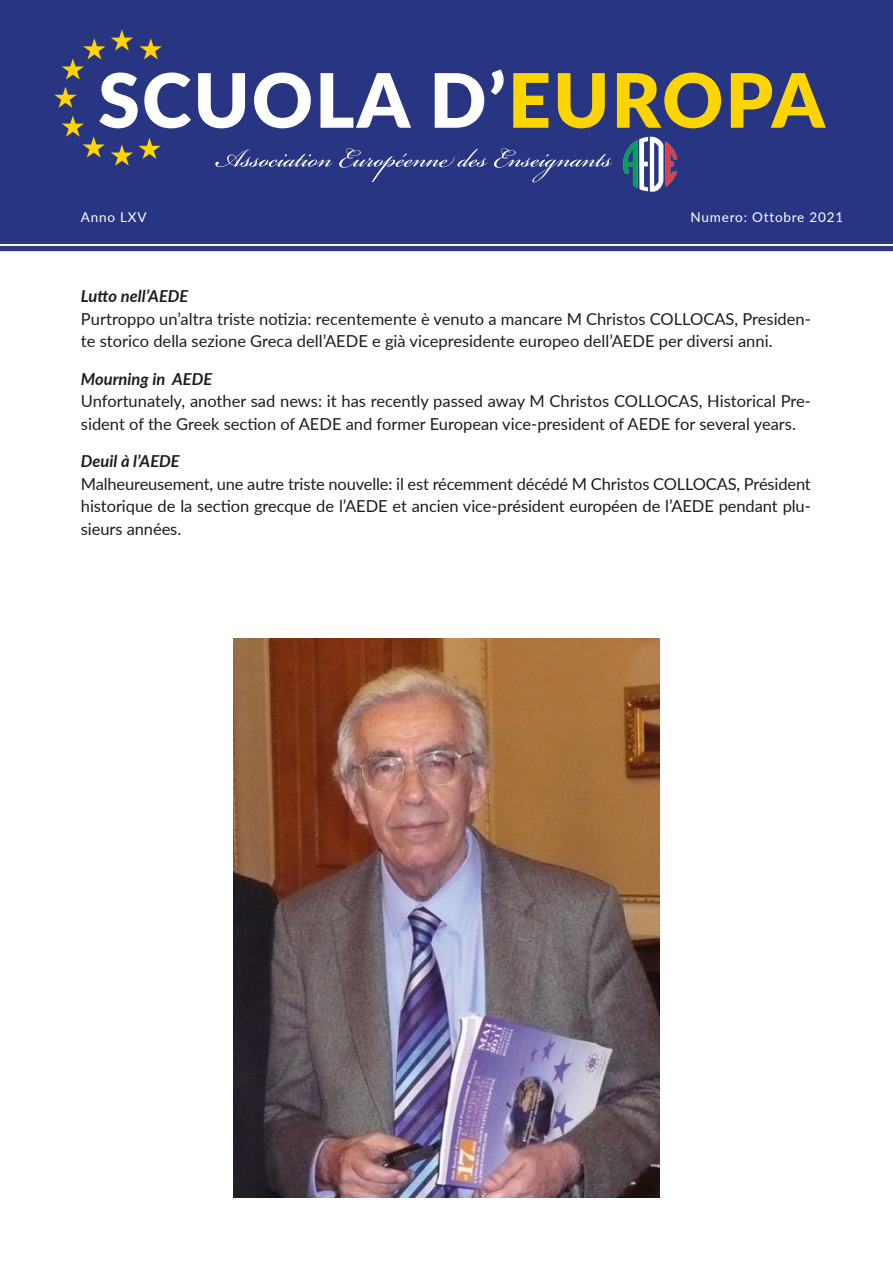
<style>
.page{position:relative;width:893px;height:1263px;background:#fff}
.page>*{position:absolute;margin:0;border:0;box-sizing:border-box;transform-origin:0 0}
.t1{font:16.5px/22.5px "Lato";color:#1d1d1b}
.t2{font:italic 700 16.5px "Lato";color:#1d1d1b}
.t3{font:13.5px "Lato";letter-spacing:.06em;color:#fff}
</style>
<div class="page">
<div style="left:0;top:0;width:893px;height:243px;background:#283583"></div>
<hr style="left:0;top:241px;width:893px;height:1px;background:#313881">
<div style="left:0;top:246px;width:893px;height:5px;background:#313881"></div>
<img style="left:633px;top:182px;width:38px;height:10px">
<svg style="left:54px;top:29px;width:772px;height:153px"></svg>
<img style="left:234px;top:639px;width:425px;height:558px">
<p class="t3" style="left:81px;top:208px;width:67px">Anno LXV</p>
<p class="t3" style="left:691px;top:208px;width:154px">Numero: Ottobre 2021</p>
<p class="t2" style="left:81px;top:284px;width:109px">Lutto nell’AEDE</p>
<p class="t1" style="left:81px;top:307px;width:732px">Purtroppo un’altra triste notizia: recentemente è venuto a mancare M Christos COLLOCAS, Presiden&shy;te storico della sezione Greca dell’AEDE e già vicepresidente europeo dell’AEDE per diversi anni.</p>
<p class="t2" style="left:81px;top:366px;width:133px">Mourning in AEDE</p>
<p class="t1" style="left:81px;top:389px;width:732px">Unfortunately, another sad news: it has recently passed away M Christos COLLOCAS, Historical Pre&shy;sident of the Greek section of AEDE and former European vice-president of AEDE for several years.</p>
<p class="t2" style="left:81px;top:449px;width:100px">Deuil à l’AEDE</p>
<p class="t1" style="left:81px;top:472px;width:732px;text-align:justify">Malheureusement, une autre triste nouvelle: il est récemment décédé M Christos COLLOCAS, Président historique de la section grecque de l’AEDE et ancien vice-président européen de l’AEDE pendant plu&shy;sieurs années.</p>
</div>
